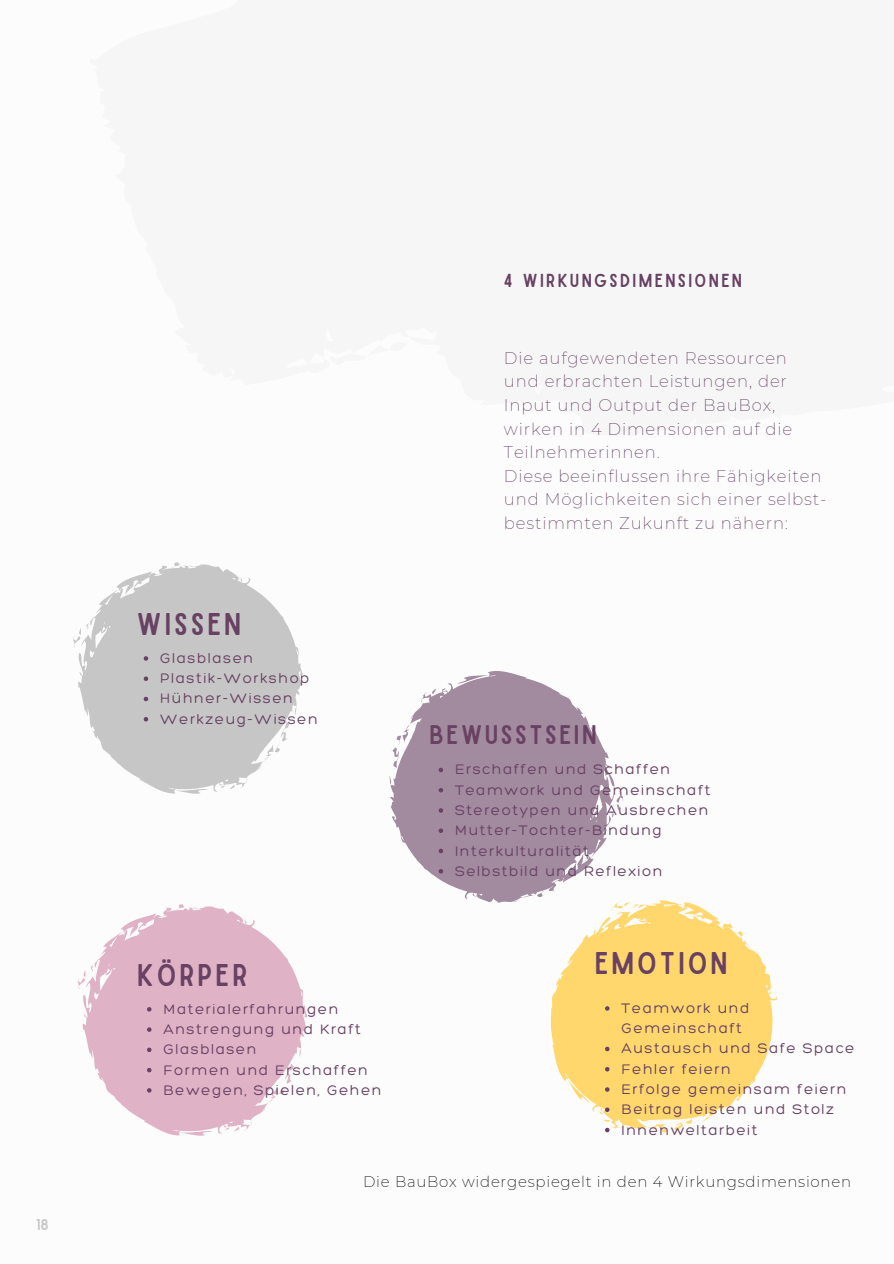
<style>
.page{position:relative;width:894px;height:1264px;background:#fff}
.page>*{position:absolute;margin:0;border:0;box-sizing:border-box;transform-origin:0 0}
.t1{font:30px "Sailors";letter-spacing:.1em;color:#684163}
.t2{font:25.65px "Sailors";letter-spacing:.1em;color:#684163}
.t3{font:18px "Sailors";letter-spacing:.13em;color:#684163}
.t4{font:200 16.5px/23.7px "Montserrat";letter-spacing:.05em;color:#684163}
.t5{font:300 15px/20.2px "Hero";letter-spacing:.1em;color:#684163}
.t6{font:200 15px "Montserrat";letter-spacing:.05em;color:#000}
.t7{font:15px "Sailors";color:#c7c6c6}
</style>
<div class="page">
<svg style="left:77px;top:978px;width:6px;height:11px"></svg>
<svg style="left:83px;top:906px;width:224px;height:229px;fill:#e0b2c6"></svg>
<svg style="left:147px;top:1007px;width:4px;height:4px"></svg>
<svg style="left:147px;top:1027px;width:4px;height:4px"></svg>
<svg style="left:147px;top:1047px;width:4px;height:5px"></svg>
<svg style="left:147px;top:1067px;width:4px;height:5px"></svg>
<svg style="left:147px;top:1088px;width:4px;height:4px"></svg>
<svg style="left:550px;top:900px;width:228px;height:233px;fill:#ffd76d"></svg>
<svg style="left:605px;top:1006px;width:4px;height:4px"></svg>
<svg style="left:605px;top:1046px;width:4px;height:5px"></svg>
<svg style="left:605px;top:1066px;width:4px;height:5px"></svg>
<svg style="left:605px;top:1087px;width:4px;height:4px"></svg>
<svg style="left:603px;top:1107px;width:7px;height:25px"></svg>
<svg style="left:389px;top:671px;width:246px;height:253px;fill:#a28a9f"></svg>
<svg style="left:438px;top:767px;width:5px;height:5px"></svg>
<svg style="left:438px;top:788px;width:5px;height:4px"></svg>
<svg style="left:438px;top:808px;width:5px;height:4px"></svg>
<svg style="left:438px;top:828px;width:5px;height:5px"></svg>
<svg style="left:438px;top:848px;width:5px;height:5px"></svg>
<svg style="left:438px;top:869px;width:5px;height:4px"></svg>
<svg style="left:73px;top:636px;width:5px;height:11px"></svg>
<svg style="left:78px;top:564px;width:224px;height:229px;fill:#c7c6c6"></svg>
<svg style="left:144px;top:656px;width:4px;height:4px"></svg>
<svg style="left:144px;top:676px;width:4px;height:5px"></svg>
<svg style="left:144px;top:696px;width:4px;height:5px"></svg>
<svg style="left:144px;top:717px;width:4px;height:4px"></svg>
<p class="t7" style="left:36px;top:1218px;width:14px">18</p>
<h3 class="t3" style="left:504px;top:274px;width:239px">4 WIRKUNGSDIMENSIONEN</h3>
<p class="t1" style="left:137px;top:613px;width:106px">WISSEN</p>
<p class="t5" style="left:160px;top:647px;width:94px">Glasblasen</p>
<p class="t5" style="left:160px;top:668px;width:151px">Plastik-Workshop</p>
<p class="t5" style="left:160px;top:688px;width:134px">Hühner-Wissen</p>
<h1 class="t5" style="left:160px;top:708px;width:159px">Werkzeug-Wissen</h1>
<h4 class="t1" style="left:137px;top:964px;width:112px">KÖRPER</h4>
<p class="t5" style="left:163px;top:998px;width:176px">Materialerfahrungen</p>
<h1 class="t5" style="left:163px;top:1018px;width:199px">Anstrengung und Kraft</h1>
<p class="t5" style="left:163px;top:1038px;width:94px">Glasblasen</p>
<p class="t5" style="left:163px;top:1059px;width:206px">Formen und Erschaffen</p>
<p class="t5" style="left:163px;top:1079px;width:219px">Bewegen, Spielen, Gehen</p>
<p class="t4" style="left:504px;top:346px;width:324px">Die aufgewendeten Ressourcen<br>und erbrachten Leistungen, der<br>Input und Output der BauBox, wirken in 4 Dimensionen auf die<br>Teilnehmerinnen.<br>Diese beeinflussen ihre Fähigkeiten und Möglichkeiten sich einer selbst&shy;bestimmten Zukunft zu nähern:</p>
<p class="t2" style="left:429px;top:725px;width:168px">BEWUSSTSEIN</p>
<p class="t5" style="left:455px;top:759px;width:216px">Erschaffen und Schaffen</p>
<p class="t5" style="left:455px;top:779px;width:257px">Teamwork und Gemeinschaft</p>
<h1 class="t5" style="left:455px;top:799px;width:255px">Stereotypen und Ausbrechen</h1>
<p class="t5" style="left:455px;top:819px;width:208px">Mutter-Tochter-Bindung</p>
<p class="t5" style="left:455px;top:840px;width:135px">Interkulturalität</p>
<p class="t5" style="left:455px;top:860px;width:209px">Selbstbild und Reflexion</p>
<p class="t1" style="left:594px;top:952px;width:134px">EMOTION</p>
<p class="t5" style="left:621px;top:997px;width:129px">Teamwork und<br>Gemeinschaft</p>
<h2 class="t5" style="left:621px;top:1038px;width:234px">Austausch und Safe Space</h2>
<p class="t5" style="left:621px;top:1058px;width:111px">Fehler feiern</p>
<p class="t5" style="left:621px;top:1078px;width:226px">Erfolge gemeinsam feiern</p>
<p class="t5" style="left:621px;top:1098px;width:214px">Beitrag leisten und Stolz</p>
<p class="t5" style="left:621px;top:1119px;width:137px">Innenweltarbeit</p>
<p class="t6" style="left:363px;top:1172px;width:489px">Die BauBox widergespiegelt in den 4 Wirkungsdimensionen</p>
</div>
